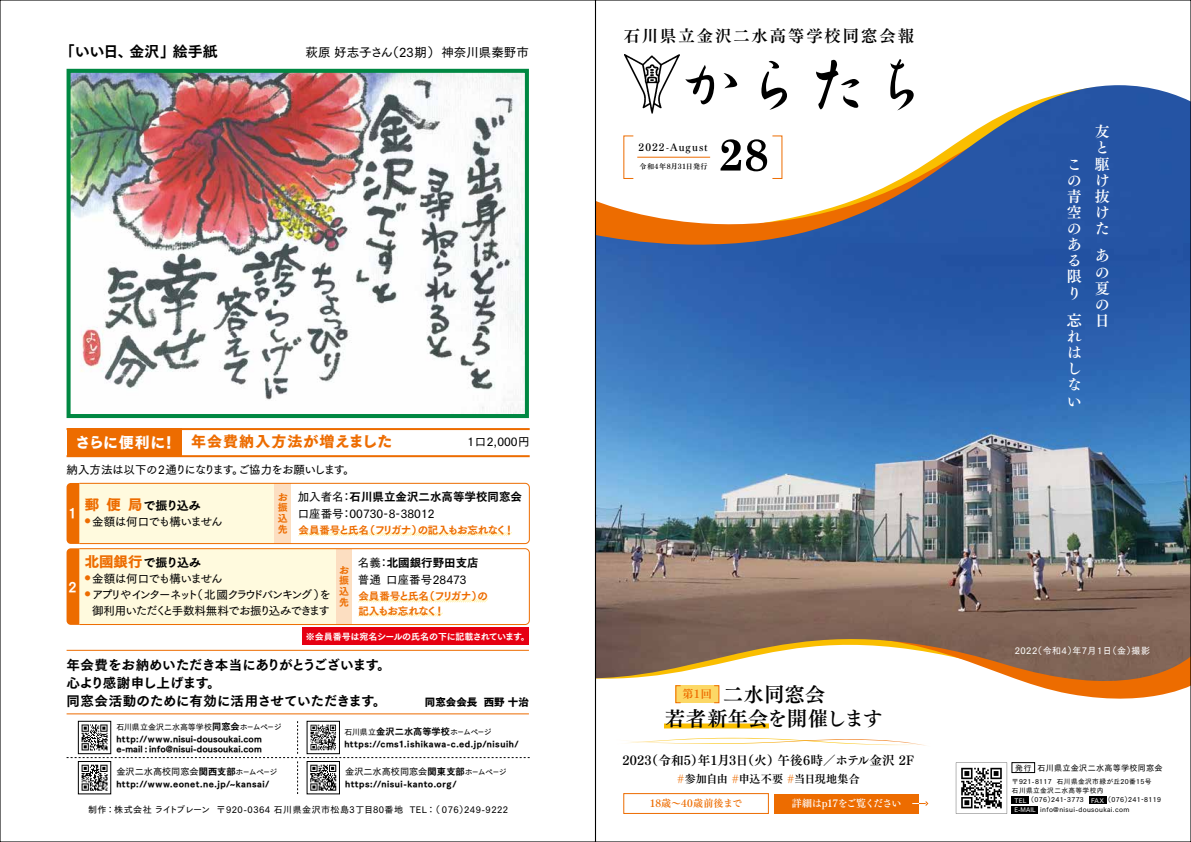
<style>
.page{position:relative;width:1191px;height:842px;background:#fff}
.page>*{position:absolute;margin:0;border:0;box-sizing:border-box;transform-origin:0 0}
.t1{font:63.8px "DF Gyo Sho Lt MP RKSJ H";color:#000}
.t2{font:20px/24.2px "Tsuku Min Pro B";letter-spacing:.015em;color:#000;text-align:center}
.t3{font:16.3px "Tsuku Min Pro B";letter-spacing:.12em;color:#000}
.t4{font:15px/16.1px "Tsuku Min Pro B";color:#fff}
.t5{font:15px "Tsuku Go Pro H";letter-spacing:.07em;color:#ed6c00}
.t6{font:15px "Tsuku Go Pro E";color:#000}
.t7{font:15px "Tsuku Go Pro H";letter-spacing:.03em;color:#fff}
.t8{font:13.5px/18px "Tsuku Go Pro E";letter-spacing:-.02em;color:#000}
.t9{font:13px "Tsuku Go Pro E";color:#fff;scale:.9 1}
.t10{font:12.5px "Tsuku Min Pro B";letter-spacing:.02em;color:#000}
.t11{font:12.5px "Tsuku Go Pro D";color:#000}
.t12{font:12px "Tsuku Go Pro E";letter-spacing:-.05em;color:#000}
.t13{font:11.5px "Tsuku Go Pro D";letter-spacing:-.04em;color:#000}
.t14{font:11.5px/16px "Tsuku Go Pro D";letter-spacing:-.14em;color:#000;text-align:center}
.t15{font:11.5px "Tsuku Go Pro E";color:#000}
.t16{font:11.5px "Tsuku Go Pro D";color:#000}
.t17{font:11px "Tsuku Min Pro B";color:#000}
.t18{font:11px "Tsuku Min Pro B";color:#ed6c00}
.t19{font:10.5px/15px "Tsuku Go Pro E";letter-spacing:-.06em;color:#ed6c00}
.t20{font:10.5px "Tsuku Go Pro H";color:#000}
.t21{font:10px "Tsuku Min Pro B";letter-spacing:-.045em;color:#fff}
.t22{font:10px "Tsuku Min Pro B";letter-spacing:.1em;color:#000}
.t23{font:10px "Tsuku Min Pro B";letter-spacing:.015em;color:#ed6c00}
.t24{font:10px/10.8px "Tsuku Go Pro E";color:#ed6c00;text-align:justify}
.t25{font:9.2px "Tsuku Go Pro D";letter-spacing:-.005em;color:#000}
.t26{font:9px "Tsuku Go Pro D";letter-spacing:.05em;color:#000}
.t27{font:9px "Tsuku Go Pro E";letter-spacing:-.02em;color:#fff}
.t28{font:9px "Tsuku Go Pro D";letter-spacing:.05em;color:#fff}
.t29{font:8.1px "Tsuku Go Pro D";letter-spacing:.025em;color:#000}
.t30{font:8px "Tsuku Go Pro H";letter-spacing:.065em;color:#000;scale:.95 1}
.t31{font:8px/10px "Tsuku Go Pro H";letter-spacing:.02em;color:#000;scale:.95 1}
.t32{font:8px "Tsuku Go Pro D";letter-spacing:-.025em;color:#000}
.t33{font:8px "Tsuku Go Pro D";letter-spacing:-.06em;color:#000}
.t34{font:7px "Tsuku Min Pro B";letter-spacing:.05em;color:#000}
.t35{font:6.7px/9px "Tsuku Go Pro D";letter-spacing:.05em;color:#000}
.t36{font:6.4px/9.4px "Tsuku Go Pro D";color:#fff}
.s1{font-family:"Tsuku Go Pro H";font-size:14.4px;color:#ed6c00}
.s2{font-family:"Tsuku Go Pro D"}
.s3{font-family:"Tsuku Go Pro E";font-size:9.2px}
.s4{font-family:"Tsuku Go Pro E"}
.s5{font-size:8px}
.s6{font-family:"Tsuku Min Pro E";color:#ed6c00}
.s7{font-size:7.8px}
</style>
<div class="page">
<div style="left:67px;top:428px;width:114px;height:28px;background:#ed6c00"></div>
<img style="left:66px;top:68px;width:463px;height:351px">
<hr style="left:67px;top:455px;width:463px;height:2px;background:#ed6c00">
<hr style="left:67px;top:428px;width:463px;height:2px;background:#ed6c00">
<img style="left:597px;top:85px;width:592px;height:611px">
<img style="left:624px;top:54px;width:56px;height:60px">
<div style="left:1089px;top:796px;width:17px;height:8px;background:#000"></div>
<div style="left:1011px;top:762px;width:23px;height:11px;border:1px solid #000"></div>
<div style="left:1012px;top:796px;width:17px;height:8px;background:#000"></div>
<div style="left:1012px;top:806px;width:26px;height:7px;background:#000"></div>
<svg style="left:956px;top:762px;width:51px;height:52px"></svg>
<svg style="left:720px;top:139px;width:47px;height:32px"></svg>
<hr style="left:637px;top:157px;width:73px;height:1px;background:#ed6c00">
<svg style="left:625px;top:737px;width:301px;height:9px"></svg>
<div style="left:664px;top:723px;width:105px;height:5px;background:#fabe00"></div>
<div style="left:676px;top:686px;width:43px;height:17px;background:#fcd866"></div>
<div style="left:675px;top:685px;width:6px;height:18px;border:1px solid #ed6c00"></div>
<div style="left:714px;top:685px;width:5px;height:18px;border:1px solid #ed6c00"></div>
<div style="left:774px;top:794px;width:145px;height:19px;background:#ed6c00"></div>
<svg style="left:912px;top:801px;width:16px;height:5px"></svg>
<div style="left:623px;top:793px;width:145px;height:21px;border:1px solid #ed6c00"></div>
<svg style="left:67px;top:483px;width:463px;height:142px"></svg>
<div style="left:302px;top:628px;width:227px;height:17px;background:#e60012"></div>
<hr style="left:67px;top:713px;width:462px;height:1px;background:#ed6c00">
<hr style="left:67px;top:650px;width:462px;height:1px;background:#ed6c00">
<svg style="left:67px;top:721px;width:463px;height:73px"></svg>
<h3 class="t6" style="left:60px;top:38px;width:160px">「いい日、金沢」絵手紙</h3>
<h3 class="t11" style="left:305px;top:42px;width:225px">萩原 好志子さん（23期） 神奈川県秦野市</h3>
<h3 class="t3" style="left:624px;top:23px;width:292px">石川県立金沢二水高等学校同窓会報</h3>
<h1 class="t1" style="left:678px;top:53px;width:257px">からたち</h1>
<h3 class="t22" style="left:638px;top:139px;width:71px">2022-August</h3>
<p class="t34" style="left:639px;top:160px;width:69px">令和4年8月31日発行</p>
<h3 class="t7" style="left:76px;top:434px;width:97px">さらに便利に!</h3>
<h3 class="t5" style="left:191px;top:433px;width:202px">年会費納入方法が増えました</h3>
<h3 class="t13" style="left:67px;top:460px;width:290px">納入方法は以下の2通りになります。ご協力をお願いします。</h3>
<h3 class="t13" style="left:467px;top:432px;width:64px">1口2,000円</h3>
<h3 class="t9" style="left:68px;top:502px;width:11px">1</h3>
<h3 class="t9" style="left:68px;top:575px;width:11px">2</h3>
<h3 class="t12" style="left:85px;top:494px;width:118px"><span class="s1">郵 便 局</span>で振り込み</h3>
<h3 class="t13" style="left:85px;top:512px;width:139px"><sup>●</sup> 金額は何口でも構いません</h3>
<h3 class="t24" style="left:278px;top:490px;width:11px">お振込先</h3>
<h3 class="t15" style="left:298px;top:486px;width:226px"><span class="s2">加入者名：</span>石川県立金沢二水高等学校同窓会</h3>
<h3 class="t16" style="left:298px;top:504px;width:138px">口座番号：00730-8-38012</h3>
<h3 class="t19" style="left:299px;top:521px;width:217px">会員番号と氏名（フリガナ）の記入もお忘れなく！</h3>
<h3 class="t12" style="left:85px;top:552px;width:118px"><span class="s1">北國銀行</span>で振り込み</h3>
<h3 class="t13" style="left:85px;top:569px;width:139px"><sup>●</sup> 金額は何口でも構いません</h3>
<h3 class="t14" style="left:85px;top:586px;width:247px"><sup>●</sup> アプリやインターネット（北國クラウドバンキング）を御利用いただくと手数料無料でお振り込みできます</h3>
<h3 class="t24" style="left:339px;top:564px;width:11px">お振込先</h3>
<h3 class="t15" style="left:358px;top:552px;width:122px"><span class="s2">名義：</span>北國銀行野田支店</h3>
<h3 class="t16" style="left:358px;top:570px;width:110px">普通 口座番号28473</h3>
<h3 class="t19" style="left:358px;top:587px;width:131px">会員番号と氏名（フリガナ）の記入もお忘れなく！</h3>
<h3 class="t27" style="left:306px;top:628px;width:225px">※会員番号は宛名シールの氏名の下に記載されています。</h3>
<h3 class="t8" style="left:67px;top:654px;width:326px">年会費をお納めいただき本当にありがとうございます。心より感謝申し上げます。<br>同窓会活動のために有効に活用させていただきます。</h3>
<h3 class="t20" style="left:425px;top:696px;width:105px">同窓会会長 西野 十治</h3>
<p class="t32" style="left:116px;top:720px;width:167px">石川県立金沢二水高等学校<span class="s3">同窓会</span>ホームページ</p>
<p class="t31" style="left:116px;top:734px;width:155px">http://www.nisui-dousoukai.com e-mail : info@nisui-dousoukai.com</p>
<p class="t33" style="left:344px;top:725px;width:149px">石川県立<span class="s3">金沢二水高等学校</span>ホームページ</p>
<p class="t30" style="left:344px;top:739px;width:185px">https://cms1.ishikawa-c.ed.jp/nisuih/</p>
<h3 class="t25" style="left:345px;top:764px;width:163px">金沢二水高校同窓会<span class="s4">関東支部</span><span class="s5">ホームページ</span></h3>
<p class="t30" style="left:345px;top:779px;width:119px">https://nisui-kanto.org/</p>
<h3 class="t26" style="left:88px;top:802px;width:421px">制作：株式会社 ライトブレーン 〒920-0364 石川県金沢市松島3丁目80番地 TEL：（ 076）249-9222</h3>
<h3 class="t25" style="left:116px;top:764px;width:163px">金沢二水高校同窓会<span class="s4">関西支部</span><span class="s5">ホームページ</span></h3>
<p class="t30" style="left:116px;top:779px;width:163px">http://www.eonet.ne.jp/~kansai/</p>
<h2 class="t2" style="left:665px;top:682px;width:219px">二水同窓会<br>若者新年会を開催します</h2>
<h3 class="t18" style="left:682px;top:685px;width:31px">第1回</h3>
<h3 class="t10" style="left:622px;top:751px;width:293px">2023（令和5）年1月3日（火）午後6時／ホテル金沢 2F</h3>
<h3 class="t17" style="left:677px;top:771px;width:184px"><span class="s6">#</span>参加自由 <span class="s6">#</span>申込不要 <span class="s6">#</span>当日現地集合</h3>
<h3 class="t23" style="left:650px;top:796px;width:94px">18歳～40歳前後まで</h3>
<h3 class="t21" style="left:791px;top:796px;width:111px">詳細はp17をご覧ください</h3>
<h3 class="t4" style="left:1066px;top:155px;width:16px">この青空のある限り</h3>
<h3 class="t4" style="left:1066px;top:312px;width:16px;text-align:justify">忘れはしない</h3>
<h3 class="t4" style="left:1094px;top:123px;width:16px">友と駆け抜けた</h3>
<h3 class="t4" style="left:1094px;top:247px;width:16px;text-align:justify">あの夏の日</h3>
<h3 class="t28" style="left:1014px;top:643px;width:137px">2022（令和4）年7月1日（金）撮影</h3>
<p class="t29" style="left:1015px;top:761px;width:149px"><span class="s7">発行</span> 石川県立金沢二水高等学校同窓会</p>
<p class="t35" style="left:1012px;top:776px;width:150px">〒921-8117 石川県金沢市緑が丘20番15号<br>石川県立金沢二水高等学校内<br>　　 （076）241-3773 　　　（076）241-8119</p>
<p class="t35" style="left:1012px;top:804px;width:119px">　　　 info@nisui-dousoukai.com</p>
<p class="t36" style="left:1091px;top:795px;width:14px">FAX</p>
<p class="t36" style="left:1014px;top:795px;width:23px">TEL<br>E-MAIL</p>
</div>
